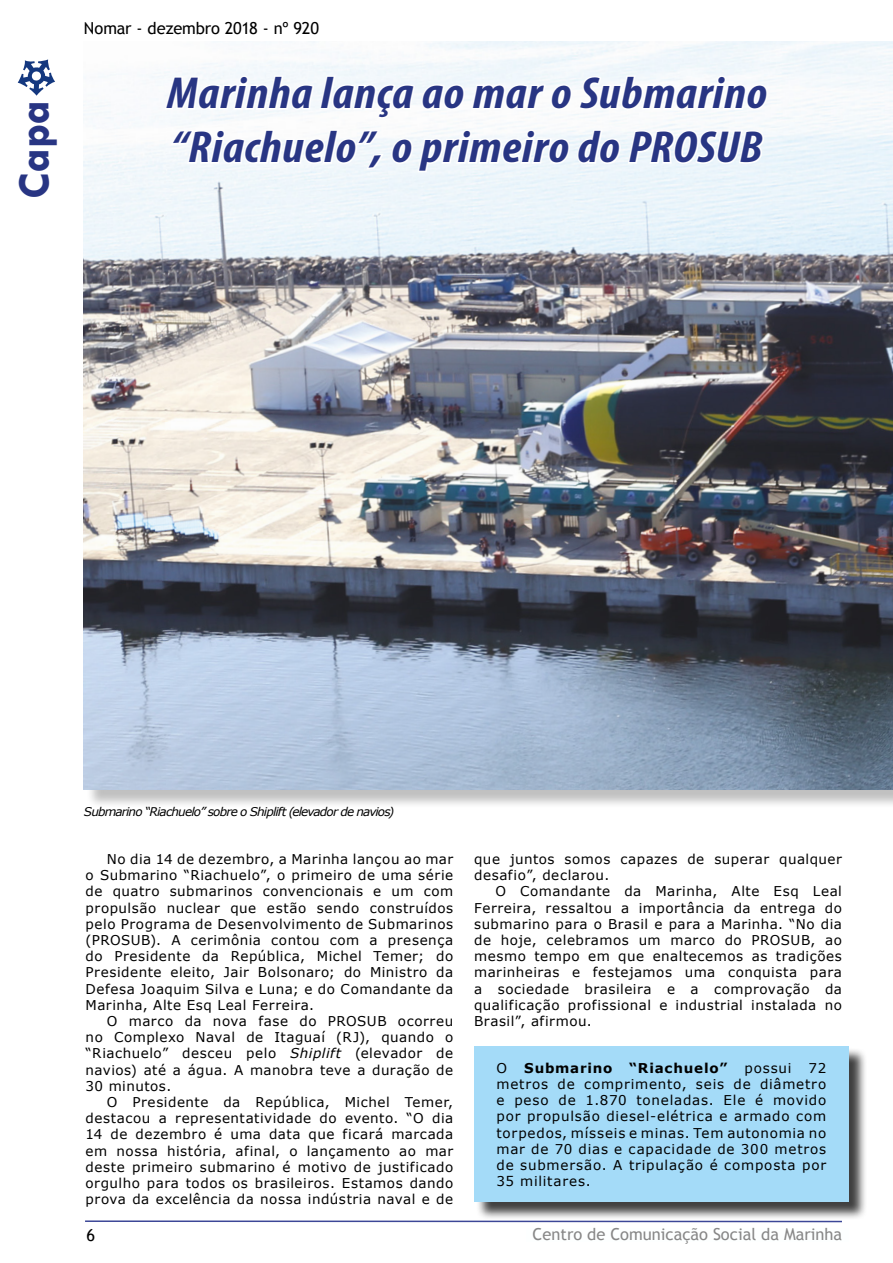
<style>
.page{position:relative;width:893px;height:1263px;background:#fff}
.page>*{position:absolute;margin:0;border:0;box-sizing:border-box;transform-origin:0 0}
.corpo_do_texto_padrã{font:italic 700 condensed 45px "Myriad Pro";letter-spacing:.015em;color:#283583;scale:1.09 1}
.t1{font:700 45px "Tw Cen";color:#283583}
.t2{font:16.5px "Trebuchet MS";color:#878787}
.t3{font:16.5px "Trebuchet MS";letter-spacing:-.01em;color:#000}
.corpo_do_texto_padrã-2{font:13.5px/16.2px "Verdana";letter-spacing:.04em;color:#000;text-align:justify}
.corpo_do_texto_padrã-3{font:700 13.5px "Verdana";letter-spacing:.06em;color:#000}
.corpo_do_texto_padrã-4{font:italic 12px "Verdana";letter-spacing:-.07em;color:#000}
.s1{font-style:italic}
</style>
<div class="page">
<hr style="left:85px;top:1220px;width:757px;height:2px;background:#3c4797">
<div style="left:476px;top:1048px;width:391px;height:172px;background:#000;opacity:.75"></div>
<div style="left:474px;top:1046px;width:375px;height:155px;background:#a4dbf8"></div>
<div style="left:86px;top:44px;width:807px;height:765px;background:#000;opacity:.25"></div>
<img style="left:84px;top:42px;width:809px;height:748px">
<svg style="left:17px;top:59px;width:38px;height:37px"></svg>
<svg style="left:163px;top:73px;width:606px;height:47px"></svg>
<svg style="left:168px;top:127px;width:598px;height:47px"></svg>
<p class="t1" style="left:7px;top:199px;width:101px;rotate:-90deg">Capa</p>
<p class="t3" style="left:84px;top:19px;width:236px">Nomar - dezembro 2018 - nº 920</p>
<p class="corpo_do_texto_padrã" style="left:167px;top:65px;width:552px">Marinha lança ao mar o Submarino</p>
<p class="corpo_do_texto_padrã" style="left:172px;top:119px;width:544px">“Riachuelo”, o primeiro do PROSUB</p>
<p class="corpo_do_texto_padrã-4" style="left:84px;top:804px;width:312px">Submarino “Riachuelo” sobre o Shiplift (elevador de navios)</p>
<p class="corpo_do_texto_padrã-2" style="left:86px;top:851px;width:369px;text-indent:21px">No dia 14 de dezembro, a Marinha lançou ao mar o Submarino “Riachuelo”, o primeiro de uma série de quatro submarinos convencionais e um com propulsão nuclear que estão sendo construídos pelo Programa de Desenvolvimento de Submarinos (PROSUB). A cerimônia contou com a presença do Presidente da República, Michel Temer; do Presidente eleito, Jair Bolsonaro; do Ministro da Defesa Joaquim Silva e Luna; e do Comandante da Marinha, Alte Esq Leal Ferreira.</p>
<p class="corpo_do_texto_padrã-2" style="left:86px;top:1013px;width:369px;text-indent:21px">O marco da nova fase do PROSUB ocorreu no Complexo Naval de Itaguaí (RJ), quando o “Riachuelo” desceu pelo <span class="s1">Shiplift</span> (elevador de navios) até a água. A manobra teve a duração de 30 minutos.</p>
<p class="corpo_do_texto_padrã-2" style="left:86px;top:1094px;width:369px;text-indent:21px">O Presidente da República, Michel Temer, destacou a representatividade do evento. “O dia 14 de dezembro é uma data que ficará marcada em nossa história, afinal, o lançamento ao mar deste primeiro submarino é motivo de justificado orgulho para todos os brasileiros. Estamos dando prova da excelência da nossa indústria naval e de</p>
<p class="corpo_do_texto_padrã-2" style="left:474px;top:851px;width:369px">que juntos somos capazes de superar qualquer desafio”, declarou.</p>
<p class="corpo_do_texto_padrã-2" style="left:474px;top:883px;width:369px;text-indent:21px">O Comandante da Marinha, Alte Esq Leal Ferreira, ressaltou a importância da entrega do submarino para o Brasil e para a Marinha. “No dia de hoje, celebramos um marco do PROSUB, ao mesmo tempo em que enaltecemos as tradições marinheiras e festejamos uma conquista para a sociedade brasileira e a comprovação da qualificação profissional e industrial instalada no Brasil”, afirmou.</p>
<p class="corpo_do_texto_padrã-2" style="left:496px;top:1059px;width:12px">O</p>
<p class="corpo_do_texto_padrã-3" style="left:524px;top:1058px;width:205px">Submarino “Riachuelo”</p>
<p class="corpo_do_texto_padrã-2" style="left:744px;top:1059px;width:48px">possui</p>
<p class="corpo_do_texto_padrã-2" style="left:496px;top:1059px;width:331px;text-indent:312px">72 metros de comprimento, seis de diâmetro e peso de 1.870 toneladas. Ele é movido por propulsão diesel-elétrica e armado com torpedos, mísseis e minas. Tem autonomia no mar de 70 dias e capacidade de 300 metros de submersão. A tripulação é composta por 35 militares.</p>
<p class="t3" style="left:87px;top:1225px;width:10px">6</p>
<p class="t2" style="left:533px;top:1224px;width:311px">Centro de Comunicação Social da Marinha</p>
</div>
